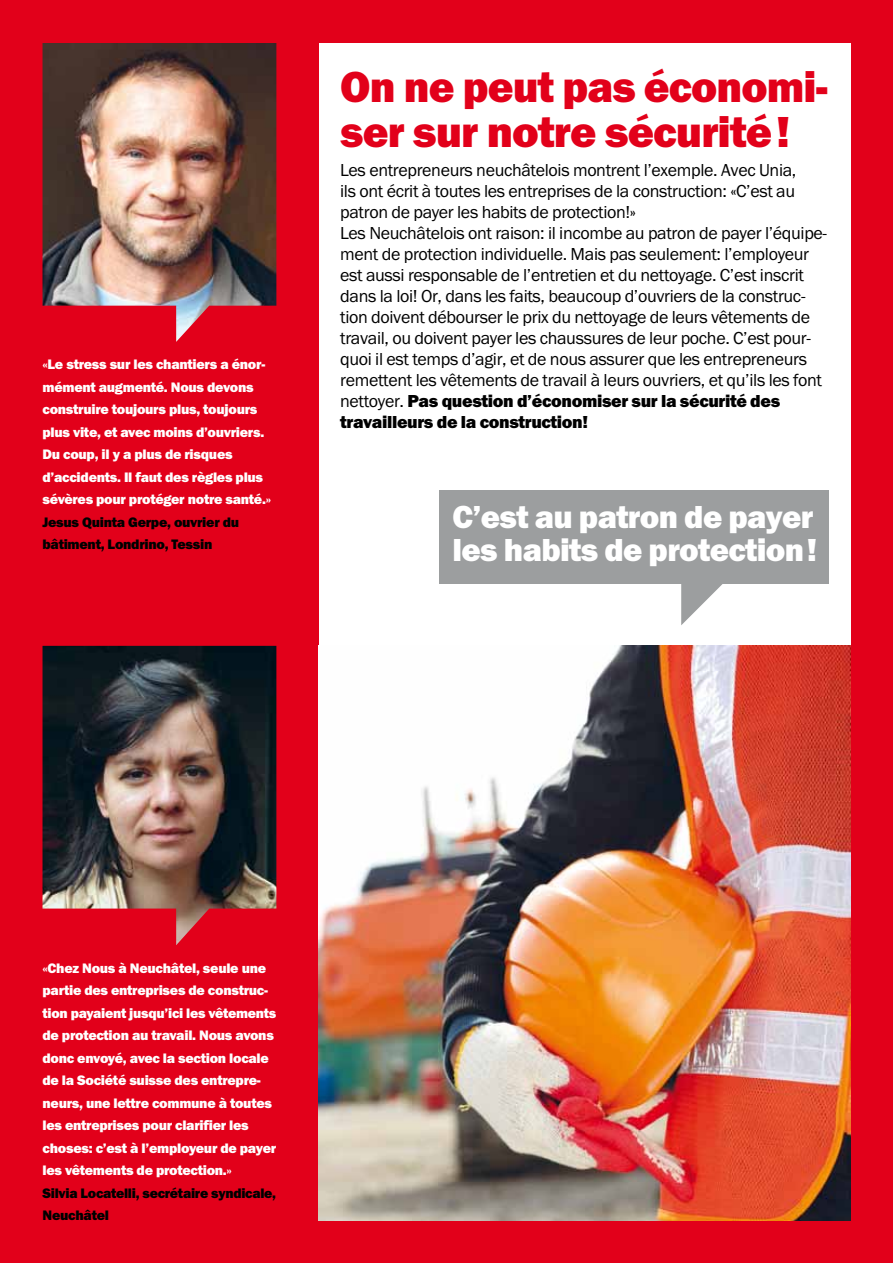
<style>
.page{position:relative;width:893px;height:1263px;background:#e2001a}
.page>*{position:absolute;margin:0;border:0;box-sizing:border-box;transform-origin:0 0}
.t1{font:45px/45px "Franklin Got URWT Hea";letter-spacing:-.02em;color:#e2001a}
.t2{font:33px/33px "Franklin Got URWT Hea";letter-spacing:-.02em;color:#fff}
.t3{font:18px/21px "Franklin Got URWT Boo";letter-spacing:-.02em;color:#000}
.t4{font:18px/21px "Franklin Got URWT Hea";letter-spacing:-.02em;color:#000}
.t5{font:14.25px/22.5px "Franklin Got URWT Hea";letter-spacing:-.02em;color:#fff}
.t6{font:14.25px/22.5px "Franklin Got URWT Hea";letter-spacing:-.02em;color:#000}
.s1{font-family:"Franklin Got URWT Boo"}
</style>
<div class="page">
<div style="left:319px;top:43px;width:531px;height:976px;background:#fff"></div>
<img style="left:43px;top:43px;width:233px;height:299px">
<img style="left:43px;top:646px;width:233px;height:299px">
<img style="left:319px;top:646px;width:531px;height:575px">
<div style="left:440px;top:490px;width:389px;height:94px;background:#9c9e9f"></div>
<svg style="left:681px;top:584px;width:42px;height:41px"></svg>
<p class="t5" style="left:43px;top:353px;width:230px">«Le stress sur les chantiers a énor&shy;mément augmenté. Nous devons construire toujours plus, toujours plus vite, et avec moins d’ouvriers.<br>Du coup, il y a plus de risques d’accidents. Il faut des règles plus sévères pour protéger notre santé.»</p>
<p class="t6" style="left:43px;top:511px;width:198px">Jesus Quinta Gerpe, ouvrier du bâtiment, Londrino, Tessin</p>
<h1 class="t1" style="left:340px;top:64px;width:489px">On ne peut pas économi&shy;ser sur notre sécurité!</h1>
<p class="t3" style="left:340px;top:160px;width:488px">Les entrepreneurs neuchâtelois montrent l’exemple. Avec Unia,<br>ils ont écrit à toutes les entreprises de la construction: «C’est au patron de payer les habits de protection!»<br>Les Neuchâtelois ont raison: il incombe au patron de payer l’équipe&shy;ment de protection individuelle. Mais pas seulement: l’employeur est aussi responsable de l’entretien et du nettoyage. C’est inscrit dans la loi! Or, dans les faits, beaucoup d’ouvriers de la construc&shy;tion doivent débourser le prix du nettoyage de leurs vêtements de travail, ou doivent payer les chaussures de leur poche. C’est pour&shy;quoi il est temps d’agir, et de nous assurer que les entrepreneurs remettent les vêtements de travail à leurs ouvriers, et qu’ils les font</p>
<p class="t4" style="left:340px;top:391px;width:442px"><span class="s1">nettoyer.</span> Pas question d’économiser sur la sécurité des travailleurs de la construction!</p>
<h2 class="t2" style="left:452px;top:500px;width:366px">C’est au patron de payer les habits de protection!</h2>
<p class="t5" style="left:43px;top:957px;width:235px">«Chez Nous à Neuchâtel, seule une partie des entreprises de construc&shy;tion payaient jusqu’ici les vêtements de protection au travail. Nous avons donc envoyé, avec la section locale de la Société suisse des entrepre&shy;neurs, une lettre commune à toutes les entreprises pour clarifier les choses: c’est à l’employeur de payer les vêtements de protection.»</p>
<p class="t6" style="left:43px;top:1182px;width:235px">Silvia Locatelli, secrétaire syndicale,<br>Neuchâtel</p>
</div>
